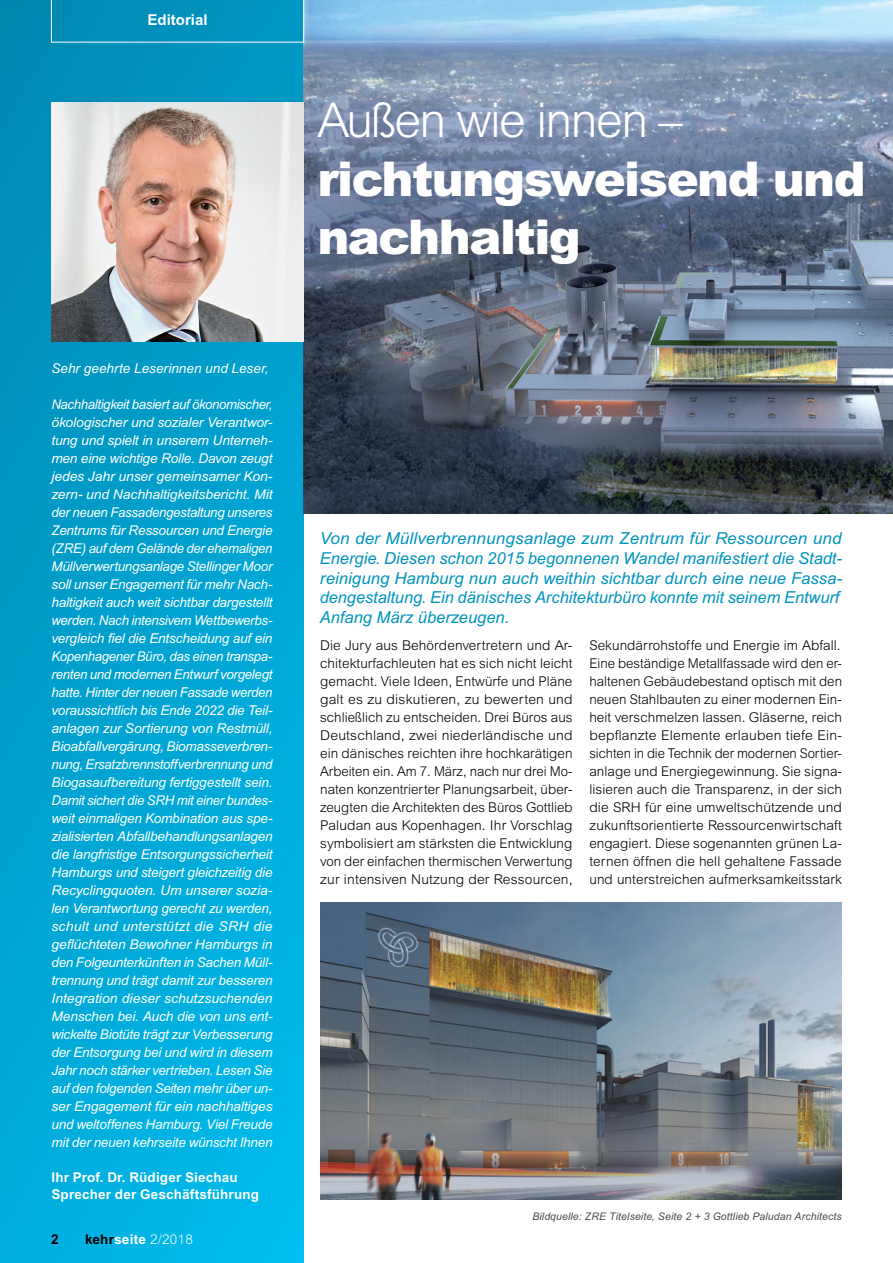
<style>
.page{position:relative;width:893px;height:1263px;background:#fff}
.page>*{position:absolute;margin:0;border:0;box-sizing:border-box;transform-origin:0 0}
.t1{font:900 48px/58.5px "Arial";letter-spacing:-.03em;color:#fff}
.t2{font:300 48px "Arial";letter-spacing:-.03em;color:#fff}
.t3{font:italic 16.5px/19.8px "Arial";color:#0093bf}
.t4{font:700 15px "Arial";color:#fff}
.t5{font:italic 13.5px/18px "Arial";letter-spacing:-.01em;color:#fff;text-align:justify}
.t6{font:300 13.5px/18px "Arial";letter-spacing:.005em;color:#000;text-align:justify}
.t7{font:700 13.5px/17.2px "Arial";letter-spacing:.01em;color:#fff}
.t8{font:300 13.5px "Arial";color:#fff}
.t9{font:700 13.5px "Arial";color:#000}
.t10{font:italic 10.5px "Arial";letter-spacing:.01em;color:#4d4d4f}
.s1{font-weight:700;color:#000}
.s2{font-weight:700}
</style>
<div class="page">
<div style="left:0;top:0;width:303px;height:1263px;background:linear-gradient(to bottom,#008ab3,#00b7e9)"></div>
<img style="left:303px;top:0;width:590px;height:513px">
<img style="left:320px;top:902px;width:522px;height:297px">
<svg style="left:51px;top:0;width:253px;height:43px"></svg>
<img style="left:51px;top:102px;width:252px;height:240px">
<p class="t4" style="left:148px;top:11px;width:62px">Editorial</p>
<p class="t5" style="left:51px;top:359px;width:219px">Sehr geehrte Leserinnen und Leser,</p>
<p class="t5" style="left:51px;top:395px;width:223px">Nachhaltigkeit basiert auf ökonomischer, ökologischer und sozialer Verantwor&shy;tung und spielt in unserem Unterneh&shy;men eine wichtige Rolle. Davon zeugt jedes Jahr unser gemeinsamer Kon&shy;zern- und Nachhaltigkeitsbericht. Mit der neuen Fassadengestaltung unseres Zentrums für Ressourcen und Energie (ZRE) auf dem Gelände der ehemaligen Müllverwertungsanlage Stellinger Moor soll unser Engagement für mehr Nach&shy;haltigkeit auch weit sichtbar dargestellt werden. Nach intensivem Wettbewerbs&shy;vergleich fiel die Entscheidung auf ein Kopenhagener Büro, das einen transpa&shy;renten und modernen Entwurf vorgelegt hatte. Hinter der neuen Fassade werden voraussichtlich bis Ende 2022 die Teil&shy;anlagen zur Sortierung von Restmüll, Bioabfallvergärung, Biomasseverbren&shy;nung, Ersatzbrennstoffverbrennung und Biogasaufbereitung fertiggestellt sein.<br>Damit sichert die SRH mit einer bundes&shy;weit einmaligen Kombination aus spe&shy;zialisierten Abfallbehandlungsanlagen die langfristige Entsorgungssicherheit Hamburgs und steigert gleichzeitig die Recyclingquoten. Um unserer sozia&shy;len Verantwortung gerecht zu werden, schult und unterstützt die SRH die geflüchteten Bewohner Hamburgs in den Folgeunterkünften in Sachen Müll&shy;trennung und trägt damit zur besseren Integration dieser schutzsuchenden Menschen bei. Auch die von uns ent&shy;wickelte Biotüte trägt zur Verbesserung der Entsorgung bei und wird in diesem Jahr noch stärker vertrieben. Lesen Sie auf den folgenden Seiten mehr über un&shy;ser Engagement für ein nachhaltiges und weltoffenes Hamburg. Viel Freude mit der neuen kehrseite wünscht Ihnen</p>
<p class="t7" style="left:51px;top:1168px;width:209px">Ihr Prof. Dr. Rüdiger Siechau<br>Sprecher der Geschäftsführung</p>
<p class="t9" style="left:51px;top:1231px;width:9px">2</p>
<p class="t8" style="left:85px;top:1231px;width:109px"><span class="s1">kehr</span><span class="s2">seite</span> 2/2018</p>
<h1 class="t2" style="left:317px;top:93px;width:367px">Außen wie innen –</h1>
<h1 class="t1" style="left:317px;top:148px;width:550px">richtungsweisend und nachhaltig</h1>
<p class="t3" style="left:320px;top:528px;width:524px">Von der Müllverbrennungsanlage zum Zentrum für Ressourcen und Energie. Diesen schon 2015 begonnenen Wandel manifestiert die Stadt&shy;reinigung Hamburg nun auch weithin sichtbar durch eine neue Fassa&shy;dengestaltung. Ein dänisches Architekturbüro konnte mit seinem Entwurf Anfang März überzeugen.</p>
<p class="t6" style="left:320px;top:636px;width:254px">Die Jury aus Behördenvertretern und Ar&shy;chitekturfachleuten hat es sich nicht leicht gemacht. Viele Ideen, Entwürfe und Pläne galt es zu diskutieren, zu bewerten und schließlich zu entscheiden. Drei Büros aus Deutschland, zwei niederländische und ein dänisches reichten ihre hochkarätigen Arbeiten ein. Am 7. März, nach nur drei Mo&shy;naten konzentrierter Planungsarbeit, über&shy;zeugten die Architekten des Büros Gottlieb Paludan aus Kopenhagen. Ihr Vorschlag symbolisiert am stärksten die Entwicklung von der einfachen thermischen Verwertung zur intensiven Nutzung der Ressourcen,</p>
<p class="t6" style="left:589px;top:636px;width:254px">Sekundärrohstoffe und Energie im Abfall.<br>Eine beständige Metallfassade wird den er&shy;haltenen Gebäudebestand optisch mit den neuen Stahlbauten zu einer modernen Ein&shy;heit verschmelzen lassen. Gläserne, reich bepflanzte Elemente erlauben tiefe Ein&shy;sichten in die Technik der modernen Sortier&shy;anlage und Energiegewinnung. Sie signa&shy;lisieren auch die Transparenz, in der sich die SRH für eine umweltschützende und zukunftsorientierte Ressourcenwirtschaft engagiert. Diese sogenannten grünen La&shy;ternen öffnen die hell gehaltene Fassade und unterstreichen aufmerksamkeitsstark</p>
<p class="t10" style="left:532px;top:1210px;width:311px">Bildquelle: ZRE Titelseite, Seite 2 + 3 Gottlieb Paludan Architects</p>
</div>
